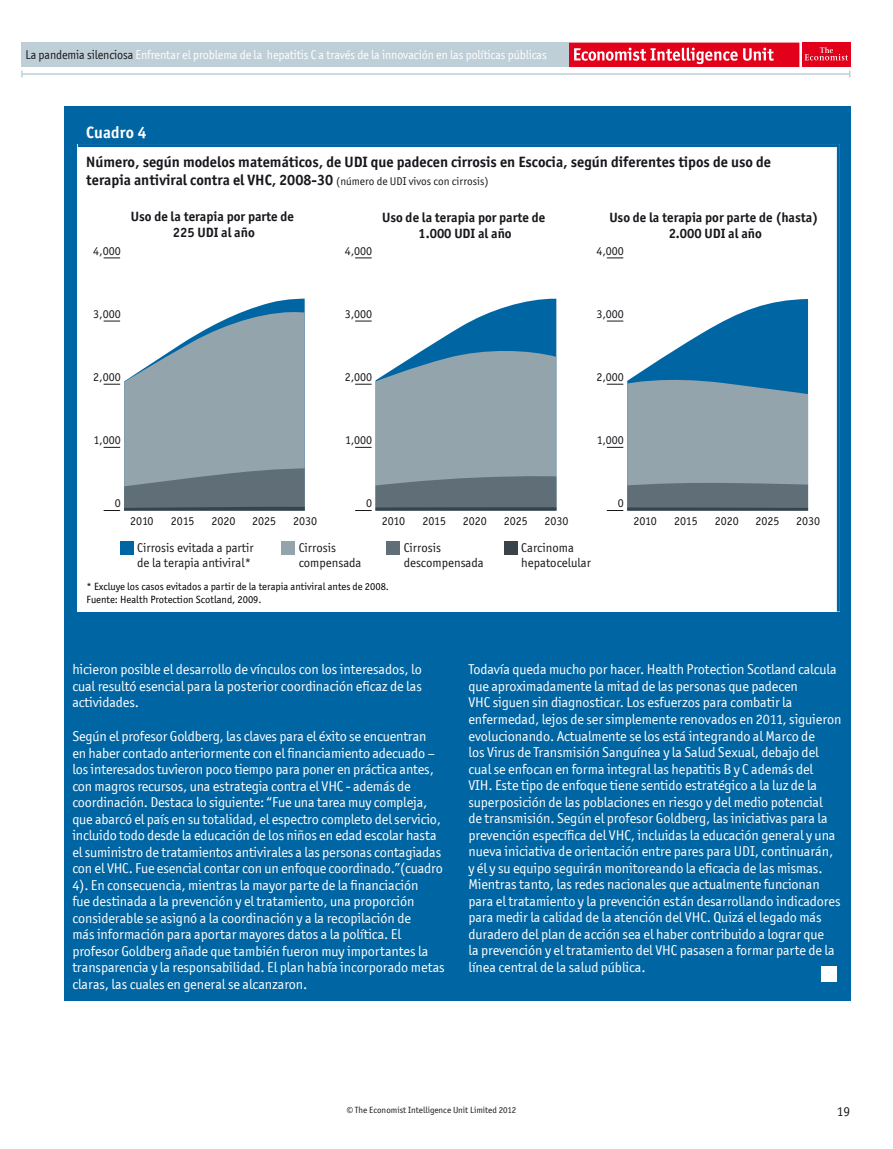
<style>
.page{position:relative;width:893px;height:1149px;background:#fff}
.page>*{position:absolute;margin:0;border:0;box-sizing:border-box;transform-origin:0 0}
.t1{font:700 16.5px "Officina San ITC";letter-spacing:.01em;color:#fff}
.t2{font:700 15px/18px "Officina San ITC";color:#1a171c}
.t3{font:14.25px/16.5px "Officina San ITC";letter-spacing:-.005em;color:#fff}
.t4{font:700 13.5px/16.5px "Officina San ITC";color:#1a171c;text-align:center}
.t5{font:13.5px "Officina San ITC";color:#1a171c}
.t6{font:12.75px/15px "Officina San ITC";color:#1a171c}
.t7{font:12.75px "Officina San ITC";letter-spacing:-.01em;color:#fff;scale:.95 1}
.t8{font:12px "Officina San ITC";color:#1a171c}
.t9{font:10.5px "Officina San ITC";color:#010000}
.t10{font:9px "Officina San ITC";color:#1a171c}
.s1{color:#1a171c}
.s2{font-weight:400;font-size:11.25px}
</style>
<div class="page">
<hr style="left:22px;top:73px;width:828px;height:2px;background:#bfcfd8">
<div style="left:802px;top:43px;width:48px;height:24px;background:#e2001a"></div>
<svg style="left:805px;top:47px;width:43px;height:13px"></svg>
<div style="left:568px;top:43px;width:231px;height:24px;background:#e2001a"></div>
<svg style="left:574px;top:48px;width:200px;height:16px"></svg>
<div style="left:21px;top:43px;width:548px;height:24px;background:#bfcfd8"></div>
<div style="left:456px;top:106px;width:394px;height:894px;background:#0065a3"></div>
<div style="left:64px;top:106px;width:392px;height:894px;background:#0065a3"></div>
<div style="left:78px;top:144px;width:762px;height:467px;background:#fff"></div>
<div style="left:120px;top:540px;width:13px;height:14px;background:#0065a3"></div>
<div style="left:281px;top:540px;width:14px;height:14px;background:#94a4ad"></div>
<div style="left:386px;top:540px;width:14px;height:14px;background:#606f77"></div>
<div style="left:504px;top:540px;width:13px;height:14px;background:#3a434a"></div>
<svg style="left:104px;top:257px;width:16px;height:1px"></svg>
<svg style="left:104px;top:298px;width:201px;height:213px;background:#a0aeb7"></svg>
<svg style="left:355px;top:257px;width:16px;height:1px"></svg>
<svg style="left:355px;top:298px;width:201px;height:213px;background:#92a9b6"></svg>
<svg style="left:607px;top:257px;width:16px;height:1px"></svg>
<svg style="left:607px;top:299px;width:201px;height:212px"></svg>
<div style="left:821px;top:966px;width:15px;height:15px;background:#fff"></div>
<p class="t7" style="left:26px;top:48px;width:550px"><span class="s1">La pandemia silenciosa</span> Enfrentar el problema de la hepatitis C a través de la innovación en las políticas públicas</p>
<p class="t1" style="left:86px;top:122px;width:62px">Cuadro 4</p>
<p class="t2" style="left:86px;top:153px;width:686px">Número, según modelos matemáticos, de UDI que padecen cirrosis en Escocia, según diferentes tipos de uso de terapia antiviral contra el VHC, 2008-30 <span class="s2">(número de UDI vivos con cirrosis)</span></p>
<p class="t8" style="left:93px;top:244px;width:29px">4,000</p>
<p class="t4" style="left:131px;top:208px;width:165px">Uso de la terapia por parte de<br>225 UDI al año</p>
<p class="t4" style="left:382px;top:209px;width:165px">Uso de la terapia por parte de<br>1.000 UDI al año</p>
<p class="t4" style="left:609px;top:209px;width:210px">Uso de la terapia por parte de (hasta)<br>2.000 UDI al año</p>
<p class="t8" style="left:345px;top:244px;width:29px">4,000</p>
<p class="t8" style="left:596px;top:244px;width:29px">4,000</p>
<p class="t8" style="left:93px;top:307px;width:29px">3,000</p>
<p class="t8" style="left:345px;top:307px;width:29px">3,000</p>
<p class="t8" style="left:596px;top:307px;width:29px">3,000</p>
<p class="t8" style="left:93px;top:370px;width:29px">2,000</p>
<p class="t8" style="left:94px;top:433px;width:29px">1,000</p>
<p class="t8" style="left:345px;top:370px;width:29px">2,000</p>
<p class="t8" style="left:345px;top:433px;width:29px">1,000</p>
<p class="t8" style="left:596px;top:370px;width:29px">2,000</p>
<p class="t8" style="left:597px;top:433px;width:29px">1,000</p>
<p class="t8" style="left:115px;top:496px;width:7px">0</p>
<p class="t8" style="left:130px;top:513px;width:25px">2010</p>
<p class="t8" style="left:171px;top:513px;width:25px">2015</p>
<p class="t8" style="left:211px;top:513px;width:25px">2020</p>
<p class="t8" style="left:252px;top:513px;width:25px">2025</p>
<p class="t8" style="left:293px;top:513px;width:25px">2030</p>
<p class="t8" style="left:366px;top:496px;width:7px">0</p>
<p class="t8" style="left:382px;top:513px;width:25px">2010</p>
<p class="t8" style="left:422px;top:513px;width:25px">2015</p>
<p class="t8" style="left:463px;top:513px;width:25px">2020</p>
<p class="t8" style="left:504px;top:513px;width:25px">2025</p>
<p class="t8" style="left:545px;top:513px;width:25px">2030</p>
<p class="t6" style="left:137px;top:540px;width:118px">Cirrosis evitada a partir de la terapia antiviral*</p>
<p class="t6" style="left:299px;top:540px;width:64px">Cirrosis compensada</p>
<p class="t6" style="left:404px;top:540px;width:82px">Cirrosis descompensada</p>
<p class="t6" style="left:521px;top:540px;width:71px">Carcinoma hepatocelular</p>
<p class="t8" style="left:618px;top:496px;width:7px">0</p>
<p class="t8" style="left:633px;top:513px;width:25px">2010</p>
<p class="t8" style="left:674px;top:513px;width:25px">2015</p>
<p class="t8" style="left:715px;top:513px;width:25px">2020</p>
<p class="t8" style="left:755px;top:513px;width:26px">2025</p>
<p class="t8" style="left:796px;top:513px;width:25px">2030</p>
<p class="t9" style="left:87px;top:579px;width:304px">* Excluye los casos evitados a partir de la terapia antiviral antes de 2008.</p>
<p class="t9" style="left:87px;top:593px;width:177px">Fuente: Health Protection Scotland, 2009.</p>
<p class="t3" style="left:72px;top:661px;width:351px;text-align:justify">hicieron posible el desarrollo de vínculos con los interesados, lo cual resultó esencial para la posterior coordinación eficaz de las actividades.</p>
<p class="t3" style="left:72px;top:727px;width:374px">Según el profesor Goldberg, las claves para el éxito se encuentran<br>en haber contado anteriormente con el financiamiento adecuado – los interesados tuvieron poco tiempo para poner en práctica antes, con magros recursos, una estrategia contra el VHC - además de coordinación. Destaca lo siguiente: “Fue una tarea muy compleja, que abarcó el país en su totalidad, el espectro completo del servicio, incluido todo desde la educación de los niños en edad escolar hasta el suministro de tratamientos antivirales a las personas contagiadas con el VHC. Fue esencial contar con un enfoque coordinado.”(cuadro 4). En consecuencia, mientras la mayor parte de la financiación<br>fue destinada a la prevención y el tratamiento, una proporción considerable se asignó a la coordinación y a la recopilación de<br>más información para aportar mayores datos a la política. El profesor Goldberg añade que también fueron muy importantes la transparencia y la responsabilidad. El plan había incorporado metas claras, las cuales en general se alcanzaron.</p>
<p class="t3" style="left:468px;top:661px;width:374px">Todavía queda mucho por hacer. Health Protection Scotland calcula que aproximadamente la mitad de las personas que padecen<br>VHC siguen sin diagnosticar. Los esfuerzos para combatir la enfermedad, lejos de ser simplemente renovados en 2011, siguieron evolucionando. Actualmente se los está integrando al Marco de<br>los Virus de Transmisión Sanguínea y la Salud Sexual, debajo del cual se enfocan en forma integral las hepatitis B y C además del<br>VIH. Este tipo de enfoque tiene sentido estratégico a la luz de la superposición de las poblaciones en riesgo y del medio potencial<br>de transmisión. Según el profesor Goldberg, las iniciativas para la prevención específica del VHC, incluidas la educación general y una nueva iniciativa de orientación entre pares para UDI, continuarán, y él y su equipo seguirán monitoreando la eficacia de las mismas.<br>Mientras tanto, las redes nacionales que actualmente funcionan para el tratamiento y la prevención están desarrollando indicadores para medir la calidad de la atención del VHC. Quizá el legado más duradero del plan de acción sea el haber contribuido a lograr que<br>la prevención y el tratamiento del VHC pasasen a formar parte de la línea central de la salud pública.</p>
<p class="t10" style="left:347px;top:1104px;width:171px">© The Economist Intelligence Unit Limited 2012</p>
<p class="t5" style="left:837px;top:1103px;width:15px">19</p>
</div>
